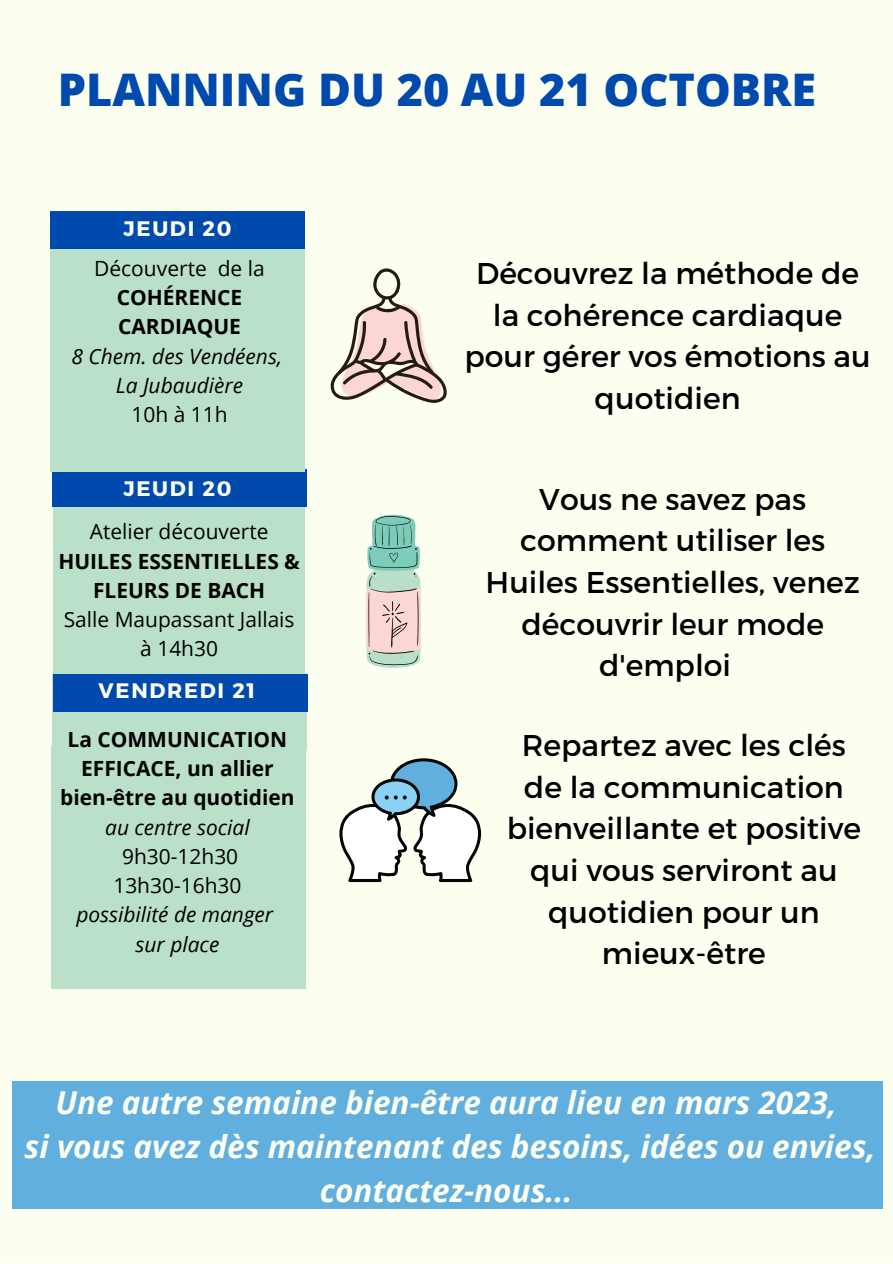
<style>
.page{position:relative;width:893px;height:1264px;background:#fff}
.page>*{position:absolute;margin:0;border:0;box-sizing:border-box;transform-origin:0 0}
.t1{font:800 45px "Open Sans";color:#004aad}
.t2{font:italic 700 31.5px/43.8px "Open Sans";color:#fcfff0;text-align:center}
.t3{font:30px/41.5px "Montserrat";color:#000;text-align:center}
.t4{font:italic 21px/29.2px "Open Sans";color:#000;text-align:center}
.t5{font:21px "Open Sans";color:#000}
.t6{font:700 21px/29.2px "Open Sans";color:#000}
.t7{font:700 21px "Montserrat";letter-spacing:.08em;color:#fcfff0}
.t8{font:700 20.85px/29.2px "Open Sans";color:#000;text-align:center}
.t9{font:20.85px/29.2px "Open Sans";color:#000;text-align:center}
.t10{font:italic 20.85px/29.2px "Open Sans";color:#000;text-align:center}
.t11{font:700 20.85px "Montserrat";letter-spacing:.08em;color:#fcfff0}
</style>
<div class="page">
<div style="left:0;top:0;width:892px;height:1262px;background:#fcfff0"></div>
<div style="left:50px;top:247px;width:254px;height:175px;background:#bbe0ca"></div>
<div style="left:50px;top:211px;width:254px;height:37px;background:#004aad"></div>
<div style="left:53px;top:504px;width:252px;height:174px;background:#bbe0ca"></div>
<div style="left:52px;top:469px;width:254px;height:37px;background:#004aad"></div>
<svg style="left:330px;top:268px;width:116px;height:135px"></svg>
<div style="left:50px;top:413px;width:254px;height:58px;background:#bbe0ca"></div>
<svg style="left:366px;top:514px;width:55px;height:154px;background:#bccbc0"></svg>
<svg style="left:339px;top:758px;width:143px;height:124px"></svg>
<div style="left:52px;top:745px;width:254px;height:173px;background:#bbe0ca"></div>
<div style="left:52px;top:917px;width:254px;height:72px;background:#bbe0ca"></div>
<div style="left:52px;top:673px;width:254px;height:78px;background:#bbe0ca"></div>
<div style="left:53px;top:674px;width:254px;height:37px;background:#004aad"></div>
<div style="left:12px;top:1081px;width:870px;height:127px;background:#60afdf"></div>
<h1 class="t1" style="left:58px;top:58px;width:760px">PLANNING DU 20 AU 21 OCTOBRE</h1>
<p class="t7" style="left:124px;top:215px;width:109px">JEUDI 20</p>
<p class="t5" style="left:94px;top:253px;width:172px">Découverte de la</p>
<p class="t6" style="left:117px;top:282px;width:127px">COHÉRENCE<br>CARDIAQUE</p>
<p class="t4" style="left:71px;top:341px;width:212px">8 Chem. des Vendéens,<br>La Jubaudière</p>
<p class="t5" style="left:131px;top:400px;width:98px">10h à 11h</p>
<p class="t7" style="left:123px;top:475px;width:109px">JEUDI 20</p>
<p class="t9" style="left:90px;top:516px;width:180px">Atelier découverte</p>
<p class="t8" style="left:58px;top:546px;width:243px">HUILES ESSENTIELLES &amp;<br>FLEURS DE BACH</p>
<p class="t9" style="left:64px;top:604px;width:232px">Salle Maupassant Jallais à 14h30</p>
<p class="t11" style="left:99px;top:677px;width:158px">VENDREDI 21</p>
<p class="t8" style="left:60px;top:724px;width:236px">La COMMUNICATION<br>EFFICACE, un allier bien-être au quotidien</p>
<p class="t10" style="left:105px;top:811px;width:146px">au centre social</p>
<p class="t9" style="left:113px;top:841px;width:130px">9h30-12h30<br>13h30-16h30</p>
<p class="t10" style="left:76px;top:899px;width:198px">possibilité de manger sur place</p>
<p class="t3" style="left:464px;top:251px;width:408px">Découvrez la méthode de la cohérence cardiaque pour gérer vos émotions au quotidien</p>
<p class="t3" style="left:485px;top:477px;width:376px">Vous ne savez pas comment utiliser les<br>Huiles Essentielles, venez découvrir leur mode d'emploi</p>
<p class="t3" style="left:506px;top:723px;width:356px">Repartez avec les clés de la communication bienveillante et positive qui vous serviront au quotidien pour un mieux-être</p>
<p class="t2" style="left:25px;top:1080px;width:852px">Une autre semaine bien-être aura lieu en mars 2023,<br>si vous avez dès maintenant des besoins, idées ou envies, contactez-nous...</p>
</div>
